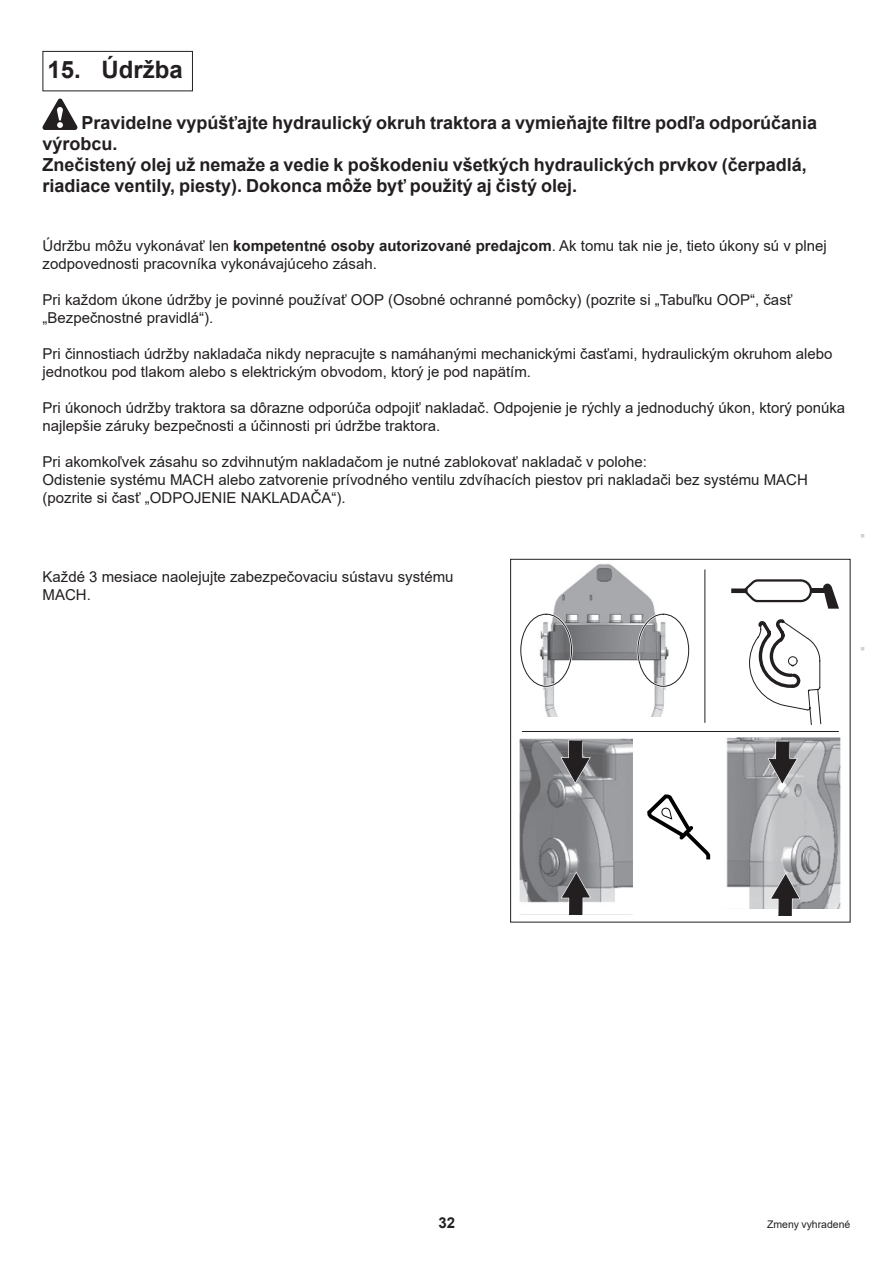
<style>
.page{position:relative;width:893px;height:1263px;background:#fff}
.page>*{position:absolute;margin:0;border:0;box-sizing:border-box;transform-origin:0 0}
.t1{font:700 24px "Arial";color:#231f20}
.Intro_chap{font:700 18px/21px "Arial";color:#231f20}
.Texte_10{font:15px/18px "Arial";color:#231f20}
.t2{font:700 15px "Arial";color:#231f20}
.Pied_Page_Droit{font:10.5px "Arial";color:#231f20}
.Texte_code{font:7.5px "Arial";color:#d1d2d4}
.s1{font-weight:700}
</style>
<div class="page">
<div style="left:43px;top:51px;width:150px;height:40px;border:1px solid #231f20"></div>
<svg style="left:43px;top:99px;width:34px;height:31px"></svg>
<div style="left:510px;top:559px;width:340px;height:363px;border:1px solid #231f20"></div>
<div style="left:731px;top:588px;width:17px;height:5px;background:#231f20"></div>
<div style="left:812px;top:588px;width:16px;height:5px;background:#231f20"></div>
<svg style="left:823px;top:583px;width:16px;height:26px"></svg>
<svg style="left:743px;top:579px;width:69px;height:23px"></svg>
<hr style="left:522px;top:731px;width:316px;height:1px;background:#231f20">
<img style="left:543px;top:563px;width:123px;height:153px">
<svg style="left:520px;top:612px;width:54px;height:76px"></svg>
<div style="left:521px;top:614px;width:51px;height:72px;border:1px solid #231f20;border-radius:50%"></div>
<svg style="left:636px;top:612px;width:54px;height:76px"></svg>
<div style="left:638px;top:614px;width:51px;height:72px;border:1px solid #231f20;border-radius:50%"></div>
<svg style="left:749px;top:619px;width:72px;height:106px"></svg>
<hr style="left:705px;top:570px;width:1px;height:152px;background:#231f20">
<img style="left:519px;top:739px;width:113px;height:164px">
<svg style="left:559px;top:869px;width:34px;height:46px"></svg>
<svg style="left:559px;top:739px;width:34px;height:47px"></svg>
<svg style="left:647px;top:794px;width:63px;height:65px"></svg>
<img style="left:726px;top:738px;width:115px;height:170px">
<svg style="left:768px;top:870px;width:34px;height:52px"></svg>
<svg style="left:766px;top:740px;width:34px;height:47px"></svg>
<p class="t1" style="left:48px;top:52px;width:137px">15. Údržba</p>
<p class="Intro_chap" style="left:43px;top:113px;width:776px;text-indent:39px">Pravidelne vypúšťajte hydraulický okruh traktora a vymieňajte filtre podľa odporúčania výrobcu.<br>Znečistený olej už nemaže a vedie k poškodeniu všetkých hydraulických prvkov (čerpadlá, riadiace ventily, piesty). Dokonca môže byť použitý aj čistý olej.</p>
<p class="Texte_10" style="left:43px;top:236px;width:786px">Údržbu môžu vykonávať len <span class="s1">kompetentné osoby autorizované predajcom</span>. Ak tomu tak nie je, tieto úkony sú v plnej zodpovednosti pracovníka vykonávajúceho zásah.</p>
<p class="Texte_10" style="left:43px;top:290px;width:751px">Pri každom úkone údržby je povinné používať OOP (Osobné ochranné pomôcky) (pozrite si „Tabuľku OOP“, časť „Bezpečnostné pravidlá“).</p>
<p class="Texte_10" style="left:43px;top:344px;width:792px">Pri činnostiach údržby nakladača nikdy nepracujte s namáhanými mechanickými časťami, hydraulickým okruhom alebo jednotkou pod tlakom alebo s elektrickým obvodom, ktorý je pod napätím.</p>
<p class="Texte_10" style="left:43px;top:398px;width:804px">Pri úkonoch údržby traktora sa dôrazne odporúča odpojiť nakladač. Odpojenie je rýchly a jednoduchý úkon, ktorý ponúka najlepšie záruky bezpečnosti a účinnosti pri údržbe traktora.</p>
<p class="Texte_10" style="left:43px;top:452px;width:606px">Pri akomkoľvek zásahu so zdvihnutým nakladačom je nutné zablokovať nakladač v polohe:</p>
<p class="Texte_10" style="left:43px;top:470px;width:767px">Odistenie systému MACH alebo zatvorenie prívodného ventilu zdvíhacích piestov pri nakladači bez systému MACH (pozrite si časť „ODPOJENIE NAKLADAČA“).</p>
<p class="Texte_10" style="left:43px;top:568px;width:413px">Každé 3 mesiace naolejujte zabezpečovaciu sústavu systému<br>MACH.</p>
<p class="Texte_code" style="left:857px;top:538px;width:6px;rotate:-90deg">■</p>
<p class="Texte_code" style="left:857px;top:651px;width:6px;rotate:-90deg">■</p>
<p class="t2" style="left:438px;top:1212px;width:18px">32</p>
<p class="Pied_Page_Droit" style="left:767px;top:1217px;width:85px">Zmeny vyhradené</p>
</div>
